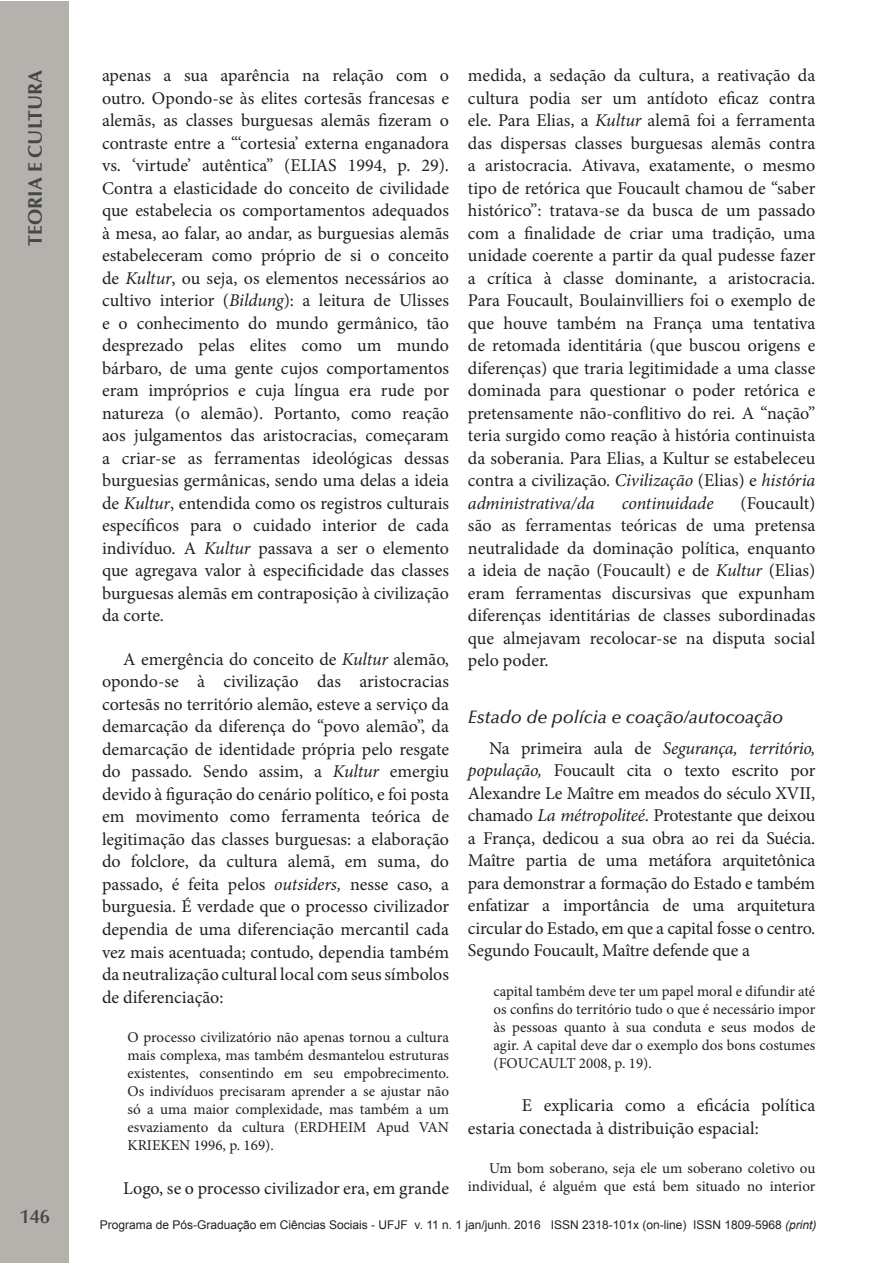
<style>
.page{position:relative;width:893px;height:1263px;background:#fff}
.page>*{position:absolute;margin:0;border:0;box-sizing:border-box;transform-origin:0 0}
.t1{font:700 19.5px "Optima LT Std";color:#454647}
.t2{font:600 19.5px "Optima";color:#454647}
.Texto_completo{font:18px/22.5px "Minion Pro";color:#231f20;text-align:justify}
.Subtítulo_artigo{font:italic 500 18px "Optima LT Std";color:#231f20}
.Texto_completo-2{font:italic 18px "Minion Pro";letter-spacing:-.01em;color:#231f20}
.Texto_completo-3{font:15px/18px "Minion Pro";color:#231f20;text-align:justify}
.t3{font:12px "Arial";color:#231f20}
.s1{font-style:italic}
</style>
<div class="page">
<div style="left:1px;top:1px;width:68px;height:1262px;background:#b5b2ad"></div>
<p class="t1" style="left:24px;top:246px;width:177px;rotate:-90deg">TEORIA E CULTURA</p>
<p class="t2" style="left:20px;top:1205px;width:32px">146</p>
<p class="Texto_completo" style="left:102px;top:64px;width:349px">apenas a sua aparência na relação com o outro. Opondo-se às elites cortesãs francesas e alemãs, as classes burguesas alemãs fizeram o contraste entre a “‘cortesia’ externa enganadora vs. ‘virtude’ autêntica” (ELIAS 1994, p. 29).<br>Contra a elasticidade do conceito de civilidade que estabelecia os comportamentos adequados à mesa, ao falar, ao andar, as burguesias alemãs estabeleceram como próprio de si o conceito de <span class="s1">Kultur</span>, ou seja, os elementos necessários ao cultivo interior (<span class="s1">Bildung</span>): a leitura de Ulisses e o conhecimento do mundo germânico, tão desprezado pelas elites como um mundo bárbaro, de uma gente cujos comportamentos eram impróprios e cuja língua era rude por natureza (o alemão). Portanto, como reação aos julgamentos das aristocracias, começaram a criar-se as ferramentas ideológicas dessas burguesias germânicas, sendo uma delas a ideia de <span class="s1">Kultur</span>, entendida como os registros culturais específicos para o cuidado interior de cada indivíduo. A <span class="s1">Kultur</span> passava a ser o elemento que agregava valor à especificidade das classes burguesas alemãs em contraposição à civilização da corte.</p>
<p class="Texto_completo" style="left:102px;top:648px;width:349px;text-indent:21px">A emergência do conceito de <span class="s1">Kultur</span> alemão, opondo-se à civilização das aristocracias cortesãs no território alemão, esteve a serviço da demarcação da diferença do “povo alemão”, da demarcação de identidade própria pelo resgate do passado. Sendo assim, a <span class="s1">Kultur</span> emergiu devido à figuração do cenário político, e foi posta em movimento como ferramenta teórica de legitimação das classes burguesas: a elaboração do folclore, da cultura alemã, em suma, do passado, é feita pelos <span class="s1">outsiders,</span> nesse caso, a burguesia. É verdade que o processo civilizador dependia de uma diferenciação mercantil cada vez mais acentuada; contudo, dependia também da neutralização cultural local com seus símbolos de diferenciação:</p>
<p class="Texto_completo-3" style="left:128px;top:1028px;width:323px">O processo civilizatório não apenas tornou a cultura mais complexa, mas também desmantelou estruturas existentes, consentindo em seu empobrecimento.<br>Os indivíduos precisaram aprender a se ajustar não só a uma maior complexidade, mas também a um esvaziamento da cultura (ERDHEIM Apud VAN KRIEKEN 1996, p. 169).</p>
<p class="Texto_completo" style="left:123px;top:1176px;width:327px">Logo, se o processo civilizador era, em grande</p>
<p class="Texto_completo" style="left:468px;top:64px;width:349px">medida, a sedação da cultura, a reativação da cultura podia ser um antídoto eficaz contra ele. Para Elias, a <span class="s1">Kultur</span> alemã foi a ferramenta das dispersas classes burguesas alemãs contra a aristocracia. Ativava, exatamente, o mesmo tipo de retórica que Foucault chamou de “saber histórico”: tratava-se da busca de um passado com a finalidade de criar uma tradição, uma unidade coerente a partir da qual pudesse fazer a crítica à classe dominante, a aristocracia.<br>Para Foucault, Boulainvilliers foi o exemplo de que houve também na França uma tentativa de retomada identitária (que buscou origens e diferenças) que traria legitimidade a uma classe dominada para questionar o poder retórica e pretensamente não-conflitivo do rei. A “nação” teria surgido como reação à história continuista da soberania. Para Elias, a Kultur se estabeleceu contra a civilização. <span class="s1">Civilização</span> (Elias) e <span class="s1">história administrativa/da</span></p>
<p class="Texto_completo" style="left:468px;top:492px;width:349px;text-indent:273px">(Foucault) são as ferramentas teóricas de uma pretensa neutralidade da dominação política, enquanto a ideia de nação (Foucault) e de <span class="s1">Kultur</span> (Elias) eram ferramentas discursivas que expunham diferenças identitárias de classes subordinadas que almejavam recolocar-se na disputa social pelo poder.</p>
<p class="Texto_completo-2" style="left:622px;top:491px;width:93px">continuidade</p>
<p class="Subtítulo_artigo" style="left:468px;top:707px;width:317px">Estado de polícia e coação/autocoação</p>
<p class="Texto_completo" style="left:468px;top:737px;width:349px;text-indent:21px">Na primeira aula de <span class="s1">Segurança, território, população,</span> Foucault cita o texto escrito por Alexandre Le Maître em meados do século XVII, chamado <span class="s1">La métropoliteé</span>. Protestante que deixou a França, dedicou a sua obra ao rei da Suécia.<br>Maître partia de uma metáfora arquitetônica para demonstrar a formação do Estado e também enfatizar a importância de uma arquitetura circular do Estado, em que a capital fosse o centro.<br>Segundo Foucault, Maître defende que a</p>
<p class="Texto_completo-3" style="left:493px;top:982px;width:323px">capital também deve ter um papel moral e difundir até os confins do território tudo o que é necessário impor às pessoas quanto à sua conduta e seus modos de agir. A capital deve dar o exemplo dos bons costumes (FOUCAULT 2008, p. 19).</p>
<p class="Texto_completo" style="left:468px;top:1094px;width:349px;text-indent:54px">E explicaria como a eficácia política estaria conectada à distribuição espacial:</p>
<p class="Texto_completo-3" style="left:468px;top:1159px;width:349px;text-align:right">Um bom soberano, seja ele um soberano coletivo ou individual, é alguém que está bem situado no interior</p>
<p class="t3" style="left:100px;top:1217px;width:718px">Programa de Pós-Graduação em Ciências Sociais - UFJF v. 11 n. 1 jan/junh. 2016 ISSN 2318-101x (on-line) ISSN 1809-5968 <span class="s1">(print)</span></p>
</div>
